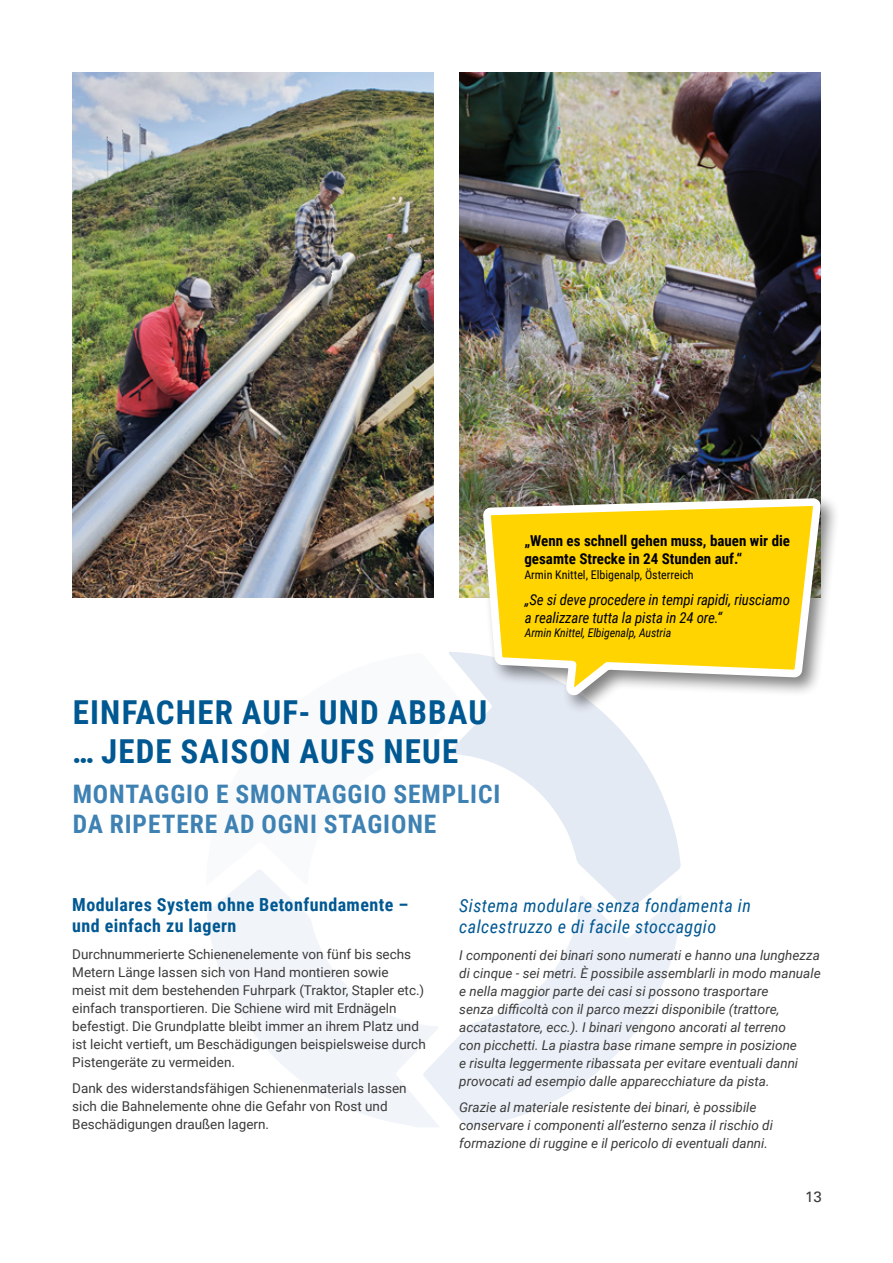
<style>
.page{position:relative;width:893px;height:1263px;background:#fff}
.page>*{position:absolute;margin:0;border:0;box-sizing:border-box;transform-origin:0 0}
.t1{font:700 33px/39.6px "Roboto Condensed";letter-spacing:.035em;color:#005892}
.t2{font:700 25.5px/30.6px "Roboto Condensed";letter-spacing:.035em;color:#3e81b3}
.t3{font:italic 18px/21.6px "Roboto Condensed";letter-spacing:.025em;color:#005892}
.t4{font:700 18px/21.6px "Roboto Condensed";letter-spacing:.025em;color:#005892}
.t5{font:italic 15px/18px "Roboto Condensed";letter-spacing:-.01em;color:#000}
.t6{font:700 15px/18px "Roboto Condensed";color:#000}
.t7{font:15px "Univers";color:#3b3b3a}
.t8{font:italic 13.5px/18px "Roboto";color:#3b3b3a}
.t9{font:13.5px/18px "Roboto";color:#3b3b3a}
.t10{font:12px "Roboto Condensed";color:#000}
.t11{font:italic 12px "Roboto Condensed";letter-spacing:-.01em;color:#000}
</style>
<div class="page">
<svg style="left:440px;top:896px;width:242px;height:231px;fill:#ebf0f7"></svg>
<svg style="left:207px;top:885px;width:233px;height:242px"></svg>
<svg style="left:240px;top:870px;width:36px;height:15px"></svg>
<svg style="left:448px;top:652px;width:233px;height:259px"></svg>
<img style="left:459px;top:72px;width:362px;height:525px">
<div style="left:479px;top:494px;width:361px;height:221px;background:#000;opacity:.5"></div>
<svg style="left:479px;top:494px;width:348px;height:208px"></svg>
<img style="left:72px;top:72px;width:362px;height:525px">
<p class="t6" style="left:524px;top:531px;width:267px">„Wenn es schnell gehen muss, bauen wir die gesamte Strecke in 24 Stunden auf.“</p>
<p class="t10" style="left:524px;top:566px;width:171px">Armin Knittel, Elbigenalp, Österreich</p>
<h1 class="t1" style="left:72px;top:691px;width:416px">EINFACHER AUF- UND ABBAU … JEDE SAISON AUFS NEUE</h1>
<h2 class="t2" style="left:73px;top:777px;width:429px">MONTAGGIO E SMONTAGGIO SEMPLICI<br>DA RIPETERE AD OGNI STAGIONE</h2>
<p class="t5" style="left:525px;top:590px;width:267px">„Se si deve procedere in tempi rapidi, riusciamo a realizzare tutta la pista in 24 ore.“</p>
<p class="t11" style="left:525px;top:624px;width:148px">Armin Knittel, Elbigenalp, Austria</p>
<h3 class="t4" style="left:72px;top:893px;width:337px">Modulares System ohne Betonfundamente – und einfach zu lagern</h3>
<p class="t9" style="left:72px;top:945px;width:355px">Durchnummerierte Schienenelemente von fünf bis sechs Metern Länge lassen sich von Hand montieren sowie<br>meist mit dem bestehenden Fuhrpark (Traktor, Stapler etc.) einfach transportieren. Die Schiene wird mit Erdnägeln befestigt. Die Grundplatte bleibt immer an ihrem Platz und ist leicht vertieft, um Beschädigungen beispielsweise durch Pistengeräte zu vermeiden.</p>
<p class="t9" style="left:72px;top:1079px;width:336px">Dank des widerstandsfähigen Schienenmaterials lassen sich die Bahnelemente ohne die Gefahr von Rost und<br>Beschädigungen draußen lagern.</p>
<h3 class="t3" style="left:459px;top:894px;width:293px">Sistema modulare senza fondamenta in calcestruzzo e di facile stoccaggio</h3>
<p class="t8" style="left:459px;top:945px;width:363px">I componenti dei binari sono numerati e hanno una lunghezza di cinque - sei metri. È possibile assemblarli in modo manuale e nella maggior parte dei casi si possono trasportare<br>senza difficoltà con il parco mezzi disponibile (trattore, accatastatore, ecc.). I binari vengono ancorati al terreno<br>con picchetti. La piastra base rimane sempre in posizione<br>e risulta leggermente ribassata per evitare eventuali danni provocati ad esempio dalle apparecchiature da pista.</p>
<p class="t8" style="left:459px;top:1098px;width:315px">Grazie al materiale resistente dei binari, è possibile conservare i componenti all’esterno senza il rischio di formazione di ruggine e il pericolo di eventuali danni.</p>
<p class="t7" style="left:805px;top:1188px;width:18px">13</p>
</div>
